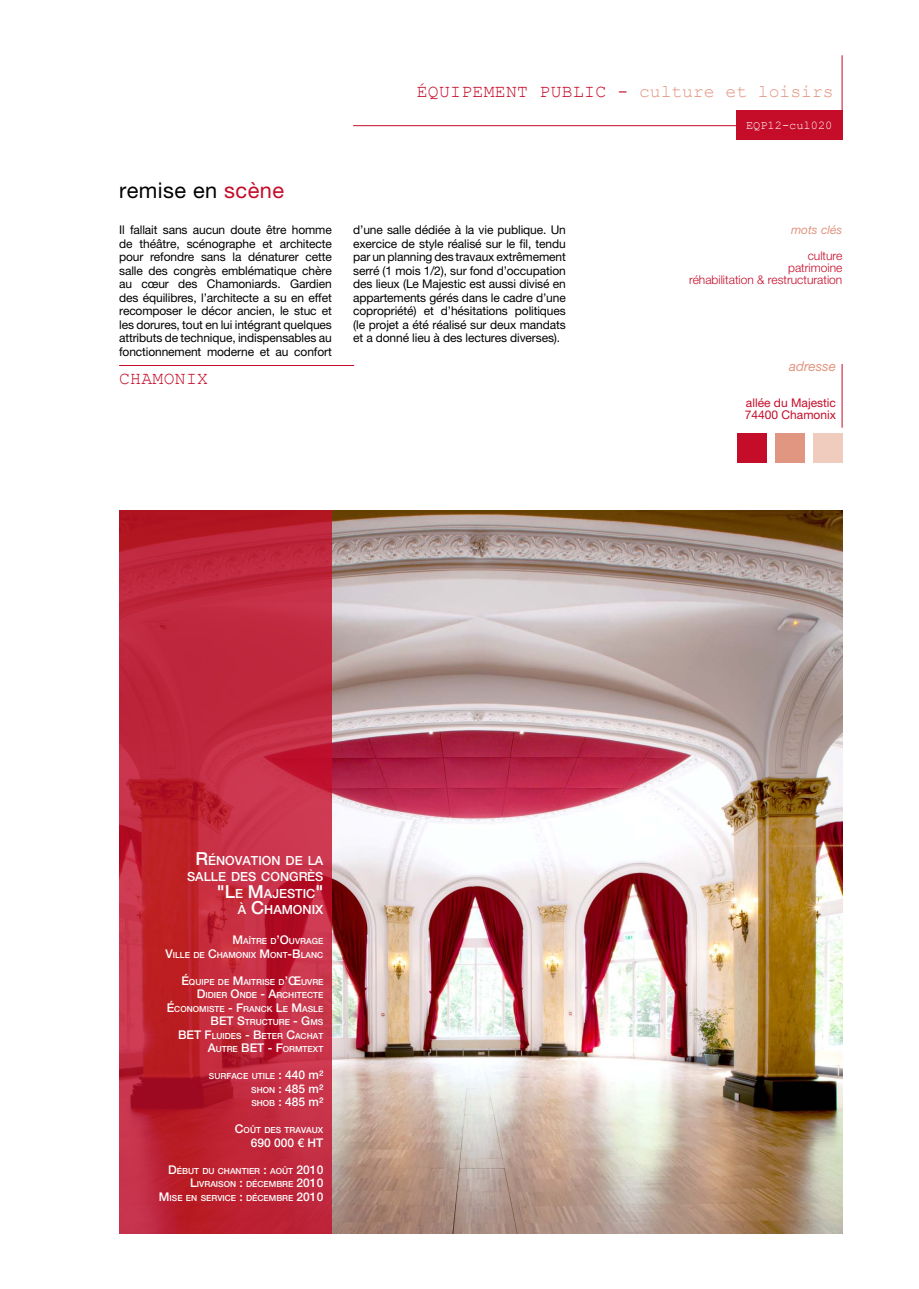
<style>
.page{position:relative;width:919px;height:1289px;background:#fff}
.page>*{position:absolute;margin:0;border:0;box-sizing:border-box;transform-origin:0 0}
._01_titre{font:21.75px "Helvetica Neue LT Pro";letter-spacing:.02em;color:#000}
._05_nom_de_la_commun{font:18px "Courier New";letter-spacing:.02em;color:#c50c29}
._04_adresse_rouge{font:italic 13.5px "Helvetica Neue LT Pro";color:#e19681}
._06_cartouche_titre{font:500 12.6px "Helvetica Neue LT Pro";color:#fff}
._02_texte{font:12px/13.5px "Helvetica Neue LT Pro";letter-spacing:-.01em;color:#000;text-align:justify}
._02_texte-2{font:300 12px "Helvetica Neue LT Pro";color:#c50c29}
._07_cartouche_texte{font:500 12px "Helvetica Neue LT Pro";color:#fff}
._04_adresse_rouge-2{font:12px "Helvetica Neue LT Pro";color:#c50c29}
.t1{font:12px "Courier New";color:#fff}
._02_texte-3{font:italic 12px "Helvetica Neue LT Pro";color:#e19681}
._07_cartouche_texte-2{font:500 8.4px "Helvetica Neue LT Pro";color:#fff}
.s1{color:#e19681}
.s2{color:#c50c29}
.s3{font-size:18px}
.s4{font-size:12px}
.s5{font-size:8.4px}
.s6{font-style:inherit}
</style>
<div class="page">
<hr style="left:841px;top:55px;width:1px;height:64px;background:#c50c29">
<hr style="left:353px;top:125px;width:489px;height:1px;background:#c50c29">
<div style="left:736px;top:111px;width:106px;height:29px;background:#c50c29"></div>
<div style="left:737px;top:433px;width:29px;height:29px;background:#c50c29"></div>
<div style="left:774px;top:433px;width:30px;height:29px;background:#e19681"></div>
<div style="left:812px;top:433px;width:30px;height:29px;background:#f0ccbf"></div>
<hr style="left:841px;top:364px;width:1px;height:64px;background:#c50c29">
<hr style="left:119px;top:365px;width:235px;height:1px;background:#c50c29">
<img style="left:332px;top:510px;width:510px;height:722px">
<svg style="left:119px;top:510px;width:213px;height:723px;background:#bf263a"></svg>
<p class="_05_nom_de_la_commun" style="left:417px;top:80px;width:418px">ÉQUIPEMENT PUBLIC - <span class="s1">culture et loisirs</span></p>
<p class="t1" style="left:746px;top:118px;width:88px">EQP12-cul020</p>
<p class="_01_titre" style="left:119px;top:178px;width:166px">remise en <span class="s2">scène</span></p>
<p class="_02_texte" style="left:119px;top:223px;width:214px">Il fallait sans aucun doute être homme de théâtre, scénographe et architecte pour refondre sans la dénaturer cette salle des congrès emblématique chère au cœur des Chamoniards. Gardien des équilibres, l’architecte a su en effet recomposer le décor ancien, le stuc et les dorures, tout en lui intégrant quelques attributs de technique, indispensables au fonctionnement moderne et au confort</p>
<p class="_02_texte" style="left:353px;top:223px;width:214px">d’une salle dédiée à la vie publique. Un exercice de style réalisé sur le fil, tendu par un planning des travaux extrêmement serré (1 mois 1/2), sur fond d’occupation des lieux (Le Majestic est aussi divisé en appartements gérés dans le cadre d’une copropriété) et d’hésitations politiques (le projet a été réalisé sur deux mandats et a donné lieu à des lectures diverses).</p>
<p class="_02_texte-3" style="left:791px;top:222px;width:53px">mots clés</p>
<p class="_02_texte-2" style="left:807px;top:248px;width:36px">culture</p>
<p class="_02_texte-2" style="left:788px;top:260px;width:56px">patrimoine</p>
<p class="_02_texte-2" style="left:689px;top:272px;width:155px">réhabilitation &amp; restructuration</p>
<p class="_05_nom_de_la_commun" style="left:119px;top:367px;width:90px">CHAMONIX</p>
<p class="_06_cartouche_titre" style="left:195px;top:852px;width:129px"><span class="s3">R</span>ÉNOVATION DE LA</p>
<p class="_06_cartouche_titre" style="left:187px;top:869px;width:138px">SALLE DES CONGRÈS</p>
<p class="_06_cartouche_titre" style="left:217px;top:885px;width:108px"><span class="s3">"L</span>E <span class="s3">M</span>AJESTIC<span class="s3">"</span></p>
<p class="_06_cartouche_titre" style="left:238px;top:902px;width:87px">À <span class="s3">C</span>HAMONIX</p>
<p class="_07_cartouche_texte-2" style="left:232px;top:936px;width:92px"><span class="s4">M</span>AÎTRE D<span class="s4">’O</span>UVRAGE</p>
<p class="_07_cartouche_texte-2" style="left:165px;top:949px;width:159px"><span class="s4">V</span>ILLE DE <span class="s4">C</span>HAMONIX <span class="s4">M</span>ONT<span class="s4">-B</span>LANC</p>
<p class="_07_cartouche_texte-2" style="left:181px;top:976px;width:143px"><span class="s4">É</span>QUIPE DE <span class="s4">M</span>AITRISE D<span class="s4">’Œ</span>UVRE</p>
<p class="_07_cartouche_texte-2" style="left:197px;top:990px;width:128px"><span class="s4">D</span>IDIER <span class="s4">O</span>NDE <span class="s4">- A</span>RCHITECTE</p>
<p class="_07_cartouche_texte-2" style="left:167px;top:1003px;width:158px"><span class="s4">É</span>CONOMISTE <span class="s4">- F</span>RANCK <span class="s4">L</span>E <span class="s4">M</span>ASLE</p>
<p class="_07_cartouche_texte-2" style="left:210px;top:1017px;width:114px"><span class="s4">BET S</span>TRUCTURE <span class="s4">- G</span>MS</p>
<p class="_07_cartouche_texte-2" style="left:178px;top:1030px;width:147px"><span class="s4">BET F</span>LUIDES <span class="s4">- B</span>ETER <span class="s4">C</span>ACHAT</p>
<p class="_07_cartouche_texte-2" style="left:208px;top:1044px;width:117px"><span class="s4">A</span>UTRE <span class="s4">BET - F</span>ORMTEXT</p>
<p class="_07_cartouche_texte-2" style="left:209px;top:1071px;width:116px">SURFACE UTILE <span class="s4">: 440</span> <span class="s4">m</span><span class="s4">²</span></p>
<p class="_07_cartouche_texte" style="left:251px;top:1081px;width:74px"><span class="s5">SHON</span> : 485 <span class="s6">m</span>²</p>
<p class="_07_cartouche_texte" style="left:251px;top:1094px;width:73px"><span class="s5">SHOB</span> : 485 <span class="s6">m</span>²</p>
<p class="_07_cartouche_texte-2" style="left:235px;top:1125px;width:90px"><span class="s4">C</span>OÛT DES TRAVAUX</p>
<p class="_07_cartouche_texte" style="left:251px;top:1135px;width:66px">690 000 € HT</p>
<p class="_07_cartouche_texte-2" style="left:168px;top:1165px;width:157px"><span class="s4">D</span>ÉBUT DU CHANTIER <span class="s4">:</span> AOÛT <span class="s4">2010</span></p>
<p class="_07_cartouche_texte-2" style="left:190px;top:1179px;width:86px"><span class="s4">L</span>IVRAISON <span class="s4">:</span> DÉCEMBR</p>
<p class="_07_cartouche_texte" style="left:288px;top:1175px;width:37px"><span class="s5">E</span> 2010</p>
<p class="_07_cartouche_texte-2" style="left:159px;top:1192px;width:118px"><span class="s4">M</span>ISE EN SERVICE <span class="s4">:</span> DÉCEMBR</p>
<p class="_07_cartouche_texte" style="left:288px;top:1189px;width:37px"><span class="s5">E</span> 2010</p>
<p class="_04_adresse_rouge" style="left:789px;top:358px;width:48px">adresse</p>
<p class="_04_adresse_rouge-2" style="left:746px;top:396px;width:92px">allée du Majestic</p>
<p class="_04_adresse_rouge-2" style="left:744px;top:408px;width:93px">74400 Chamonix</p>
</div>
